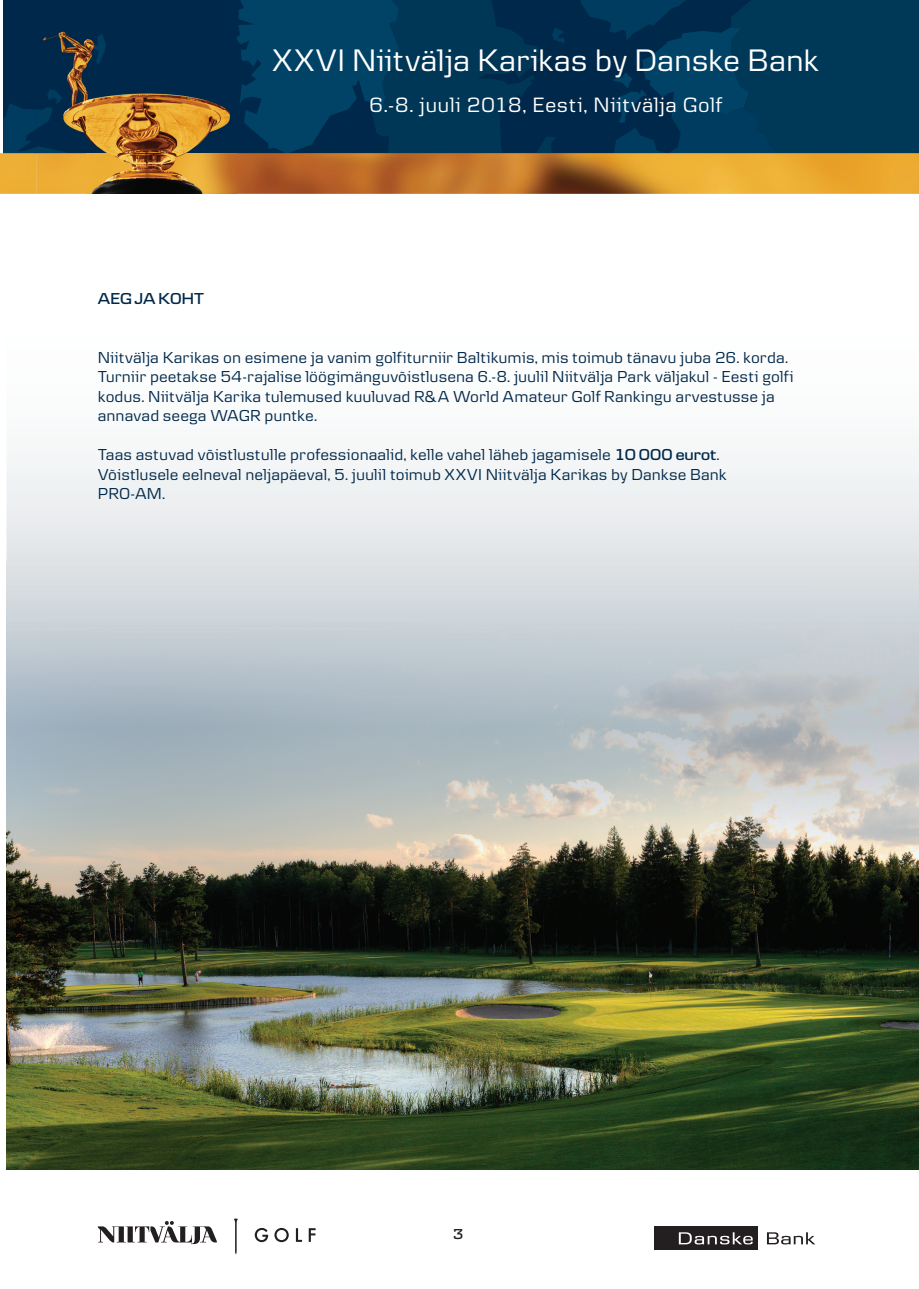
<style>
.page{position:relative;width:919px;height:1289px;background:#fff}
.page>*{position:absolute;margin:0;border:0;box-sizing:border-box;transform-origin:0 0}
.t1{font:32.4px "Danske Text";color:#fff}
.t2{font:21.6px "Danske Text";letter-spacing:.025em;color:#fff}
.t3{font:16.5px/19.5px "Danske Text";color:#00284a}
.t4{font:600 16.5px "Danske Headline";color:#00284a}
.t5{font:600 15px "Danske Headline";color:#231f20}
.s1{font-family:"Danske Headline";font-weight:600}
</style>
<div class="page">
<div style="left:3px;top:0;width:915px;height:153px;background:#00284a"></div>
<svg style="left:3px;top:103px;width:34px;height:50px"></svg>
<img style="left:0;top:153px;width:918px;height:41px">
<img style="left:37px;top:31px;width:199px;height:163px">
<svg style="left:236px;top:0;width:682px;height:153px"></svg>
<img style="left:93px;top:34px;width:13px;height:30px">
<img style="left:37px;top:89px;width:33px;height:64px">
<svg style="left:98px;top:1221px;width:119px;height:22px"></svg>
<svg style="left:234px;top:1218px;width:4px;height:36px"></svg>
<svg style="left:255px;top:1227px;width:13px;height:15px"></svg>
<svg style="left:274px;top:1227px;width:15px;height:15px"></svg>
<svg style="left:296px;top:1228px;width:6px;height:13px"></svg>
<svg style="left:309px;top:1228px;width:6px;height:13px"></svg>
<svg style="left:654px;top:1226px;width:104px;height:24px"></svg>
<div style="left:654px;top:1225px;width:103px;height:24px;background:#231f20"></div>
<svg style="left:678px;top:1232px;width:74px;height:12px"></svg>
<svg style="left:767px;top:1232px;width:48px;height:12px"></svg>
<svg style="left:6px;top:455px;width:912px;height:106px"></svg>
<img style="left:6px;top:561px;width:912px;height:608px">
<h1 class="t1" style="left:272px;top:41px;width:548px">XXVI Niitvälja Karikas by Danske Bank</h1>
<h2 class="t2" style="left:369px;top:92px;width:354px">6.-8. juuli 2018, Eesti, Niitvälja Golf</h2>
<p class="t4" style="left:98px;top:289px;width:108px">AEG JA KOHT</p>
<p class="t3" style="left:98px;top:347px;width:697px">Niitvälja Karikas on esimene ja vanim golfiturniir Baltikumis, mis toimub tänavu juba 26. korda.<br>Turniir peetakse 54-rajalise löögimänguvõistlusena 6.-8. juulil Niitvälja Park väljakul - Eesti golfi kodus. Niitvälja Karika tulemused kuuluvad R&amp;A World Amateur Golf Rankingu arvestusse ja annavad seega WAGR puntke.</p>
<p class="t3" style="left:98px;top:445px;width:630px">Taas astuvad võistlustulle professionaalid, kelle vahel läheb jagamisele <span class="s1">10 000 eurot</span>.<br>Võistlusele eelneval neljapäeval, 5. juulil toimub XXVI Niitvälja Karikas by Dankse Bank<br>PRO-AM.</p>
<p class="t5" style="left:453px;top:1224px;width:12px">3</p>
</div>
